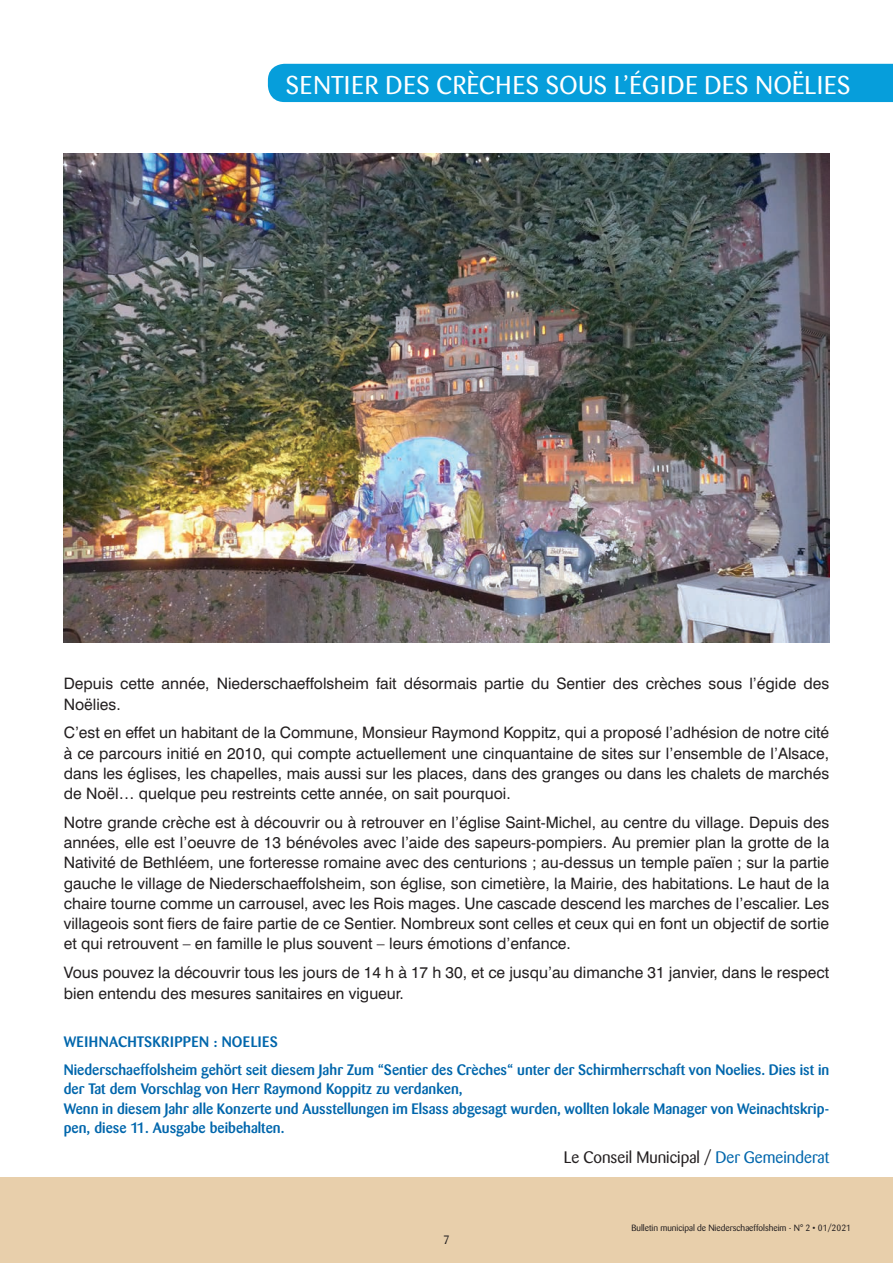
<style>
.page{position:relative;width:893px;height:1263px;background:#fff}
.page>*{position:absolute;margin:0;border:0;box-sizing:border-box;transform-origin:0 0}
.t1{font:25.5px "Barmeno";letter-spacing:.03em;color:#fff}
.t2{font:16.5px "Barmeno";color:#231f20}
.t3{font:15.75px/20.2px "Swiss 721 BT";color:#231f20}
.t4{font:500 15px/19.5px "Barmeno";color:#0166ac}
.t5{font:12px "Barmeno";color:#231f20}
.t6{font:9px "Barmeno";color:#231f20}
.s1{color:#0166ac}
</style>
<div class="page">
<div style="left:0;top:1178px;width:893px;height:85px;background:#e8cfab"></div>
<div style="left:268px;top:64px;width:625px;height:38px;background:#069edb"></div>
<img style="left:64px;top:153px;width:765px;height:489px">
<h1 class="t1" style="left:286px;top:70px;width:566px">SENTIER DES CRÈCHES SOUS L’ÉGIDE DES NOËLIES</h1>
<p class="t3" style="left:64px;top:673px;width:767px">Depuis cette année, Niederschaeffolsheim fait désormais partie du Sentier des crèches sous l’égide des<br>Noëlies.</p>
<p class="t3" style="left:64px;top:722px;width:767px;text-align:justify">C’est en effet un habitant de la Commune, Monsieur Raymond Koppitz, qui a proposé l’adhésion de notre cité à ce parcours initié en 2010, qui compte actuellement une cinquantaine de sites sur l’ensemble de l’Alsace, dans les églises, les chapelles, mais aussi sur les places, dans des granges ou dans les chalets de marchés de Noël… quelque peu restreints cette année, on sait pourquoi.</p>
<p class="t3" style="left:64px;top:812px;width:767px;text-align:justify">Notre grande crèche est à découvrir ou à retrouver en l’église Saint-Michel, au centre du village. Depuis des années, elle est l’oeuvre de 13 bénévoles avec l’aide des sapeurs-pompiers. Au premier plan la grotte de la Nativité de Bethléem, une forteresse romaine avec des centurions ; au-dessus un temple païen ; sur la partie gauche le village de Niederschaeffolsheim, son église, son cimetière, la Mairie, des habitations. Le haut de la chaire tourne comme un carrousel, avec les Rois mages. Une cascade descend les marches de l’escalier. Les villageois sont fiers de faire partie de ce Sentier. Nombreux sont celles et ceux qui en font un objectif de sortie et qui retrouvent – en famille le plus souvent – leurs émotions d’enfance.</p>
<p class="t3" style="left:64px;top:962px;width:767px;line-height:21px">Vous pouvez la découvrir tous les jours de 14 h à 17 h 30, et ce jusqu’au dimanche 31 janvier, dans le respect bien entendu des mesures sanitaires en vigueur.</p>
<p class="t4" style="left:64px;top:1027px;width:767px;line-height:28px">WEIHNACHTSKRIPPEN : NOELIES<br>Niederschaeffolsheim gehört seit diesem Jahr Zum “Sentier des Crèches“ unter der Schirmherrschaft von Noelies. Dies ist in</p>
<p class="t4" style="left:64px;top:1079px;width:767px">der Tat dem Vorschlag von Herr Raymond Koppitz zu verdanken,<br>Wenn in diesem Jahr alle Konzerte und Ausstellungen im Elsass abgesagt wurden, wollten lokale Manager von Weinachtskrip&shy;pen, diese 11. Ausgabe beibehalten.</p>
<p class="t2" style="left:564px;top:1147px;width:267px">Le Conseil Municipal / <span class="s1">Der Gemeinderat</span></p>
<p class="t5" style="left:443px;top:1233px;width:8px">7</p>
<p class="t6" style="left:631px;top:1223px;width:221px">Bulletin municipal de Niederschaeffolsheim - N° 2 • 01/2021</p>
</div>
